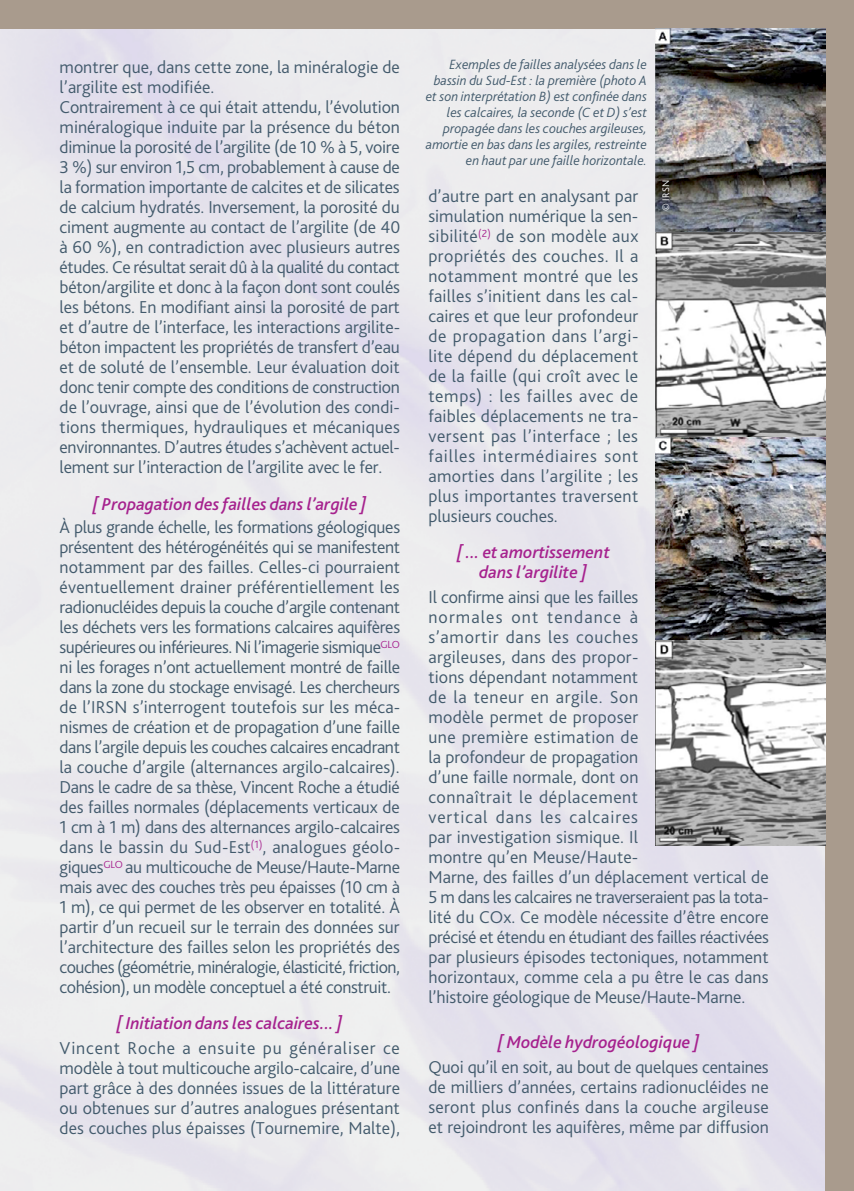
<style>
.page{position:relative;width:854px;height:1191px;background:#fff}
.page>*{position:absolute;margin:0;border:0;box-sizing:border-box;transform-origin:0 0}
.t1{font:300 18px/20px "Bliss 2";color:#425a6c;text-align:justify}
.t2{font:italic 500 18px/20px "Bliss 2";color:#a6228e;text-align:center}
.t3{font:italic 300 14px/16px "Bliss 2";color:#425a6c;text-align:right}
.t4{font:300 10px "Bliss 2";color:#fff}
</style>
<div class="page">
<img style="left:0;top:28px;width:825px;height:1163px">
<div style="left:825px;top:0;width:28px;height:1191px;background:#a99b8d"></div>
<div style="left:0;top:0;width:853px;height:28px;background:#a99b8d"></div>
<img style="left:655px;top:28px;width:170px;height:817px">
<p class="t1" style="left:60px;top:56px;width:342px;text-align:left">montrer que, dans cette zone, la minéralogie de l’argilite est modifiée.<br>Contrairement à ce qui était attendu, l’évolution minéralogique induite par la présence du béton diminue la porosité de l’argilite (de 10 % à 5, voire 3 %) sur environ 1,5 cm, probablement à cause de la formation importante de calcites et de silicates de calcium hydratés. Inversement, la porosité du ciment augmente au contact de l’argilite (de 40 à 60 %), en contradiction avec plusieurs autres études. Ce résultat serait dû à la qualité du contact béton/argilite et donc à la façon dont sont coulés les bétons. En modifiant ainsi la porosité de part et d’autre de l’interface, les interactions argilite&shy;béton impactent les propriétés de transfert d’eau et de soluté de l’ensemble. Leur évaluation doit donc tenir compte des conditions de construction de l’ouvrage, ainsi que de l’évolution des condi&shy;tions thermiques, hydrauliques et mécaniques environnantes. D’autres études s’achèvent actuel&shy;lement sur l’interaction de l’argilite avec le fer.</p>
<p class="t2" style="left:92px;top:493px;width:276px">[ Propagation des failles dans l’argile ]</p>
<p class="t1" style="left:60px;top:516px;width:342px">À plus grande échelle, les formations géologiques présentent des hétérogénéités qui se manifestent notamment par des failles. Celles-ci pourraient éventuellement drainer préférentiellement les radionucléides depuis la couche d’argile contenant les déchets vers les formations calcaires aquifères supérieures ou inférieures. Ni l’imagerie sismique<sup>GLO </sup>ni les forages n’ont actuellement montré de faille dans la zone du stockage envisagé. Les chercheurs de l’IRSN s’interrogent toutefois sur les méca&shy;nismes de création et de propagation d’une faille dans l’argile depuis les couches calcaires encadrant la couche d’argile (alternances argilo-calcaires).<br>Dans le cadre de sa thèse, Vincent Roche a étudié des failles normales (déplacements verticaux de 1 cm à 1 m) dans des alternances argilo-calcaires dans le bassin du Sud-Est<sup>(1)</sup>, analogues géolo&shy;giques<sup>GLO</sup> au multicouche de Meuse/Haute-Marne mais avec des couches très peu épaisses (10 cm à 1 m), ce qui permet de les observer en totalité. À partir d’un recueil sur le terrain des données sur l’architecture des failles selon les propriétés des couches (géométrie, minéralogie, élasticité, friction, cohésion), un modèle conceptuel a été construit.</p>
<p class="t2" style="left:116px;top:1012px;width:228px">[ Initiation dans les calcaires... ]</p>
<p class="t1" style="left:60px;top:1038px;width:342px">Vincent Roche a ensuite pu généraliser ce modèle à tout multicouche argilo-calcaire, d’une part grâce à des données issues de la littérature ou obtenues sur d’autres analogues présentant des couches plus épaisses (Tournemire, Malte),</p>
<p class="t3" style="left:425px;top:56px;width:223px">Exemples de failles analysées dans le bassin du Sud-Est : la première (photo A et son interprétation B) est confinée dans les calcaires, la seconde (C et D) s’est propagée dans les couches argileuses, amortie en bas dans les argiles, restreinte en haut par une faille horizontale.</p>
<p class="t4" style="left:659px;top:211px;width:33px;rotate:-90deg">© IRSN</p>
<p class="t1" style="left:428px;top:185px;width:211px">d’autre part en analysant par simulation numérique la sen&shy;sibilité<sup>(2)</sup> de son modèle aux propriétés des couches. Il a notamment montré que les failles s’initient dans les cal&shy;caires et que leur profondeur de propagation dans l’argi&shy;lite dépend du déplacement de la faille (qui croît avec le temps) : les failles avec de faibles déplacements ne tra&shy;versent pas l’interface ; les failles intermédiaires sont amorties dans l’argilite ; les plus importantes traversent plusieurs couches.</p>
<p class="t2" style="left:456px;top:541px;width:155px">[ ... et amortissement dans l’argilite ]</p>
<p class="t1" style="left:428px;top:587px;width:342px;text-align:left">Il confirme ainsi que les failles<br>normales ont tendance à<br>s’amortir dans les couches<br>argileuses, dans des propor-<br>tions dépendant notamment<br>de la teneur en argile. Son<br>modèle permet de proposer<br>une première estimation de<br>la profondeur de propagation<br>d’une faille normale, dont on<br>connaîtrait le déplacement<br>vertical dans les calcaires<br>par investigation sismique. Il<br>montre qu’en Meuse/Haute-<br>Marne, des failles d’un déplacement vertical de 5 m dans les calcaires ne traverseraient pas la tota&shy;lité du COx. Ce modèle nécessite d’être encore précisé et étendu en étudiant des failles réactivées par plusieurs épisodes tectoniques, notamment horizontaux, comme cela a pu être le cas dans l’histoire géologique de Meuse/Haute-Marne.</p>
<p class="t2" style="left:497px;top:1031px;width:204px">[ Modèle hydrogéologique ]</p>
<p class="t1" style="left:428px;top:1056px;width:342px">Quoi qu’il en soit, au bout de quelques centaines de milliers d’années, certains radionucléides ne seront plus confinés dans la couche argileuse et rejoindront les aquifères, même par diffusion</p>
</div>
